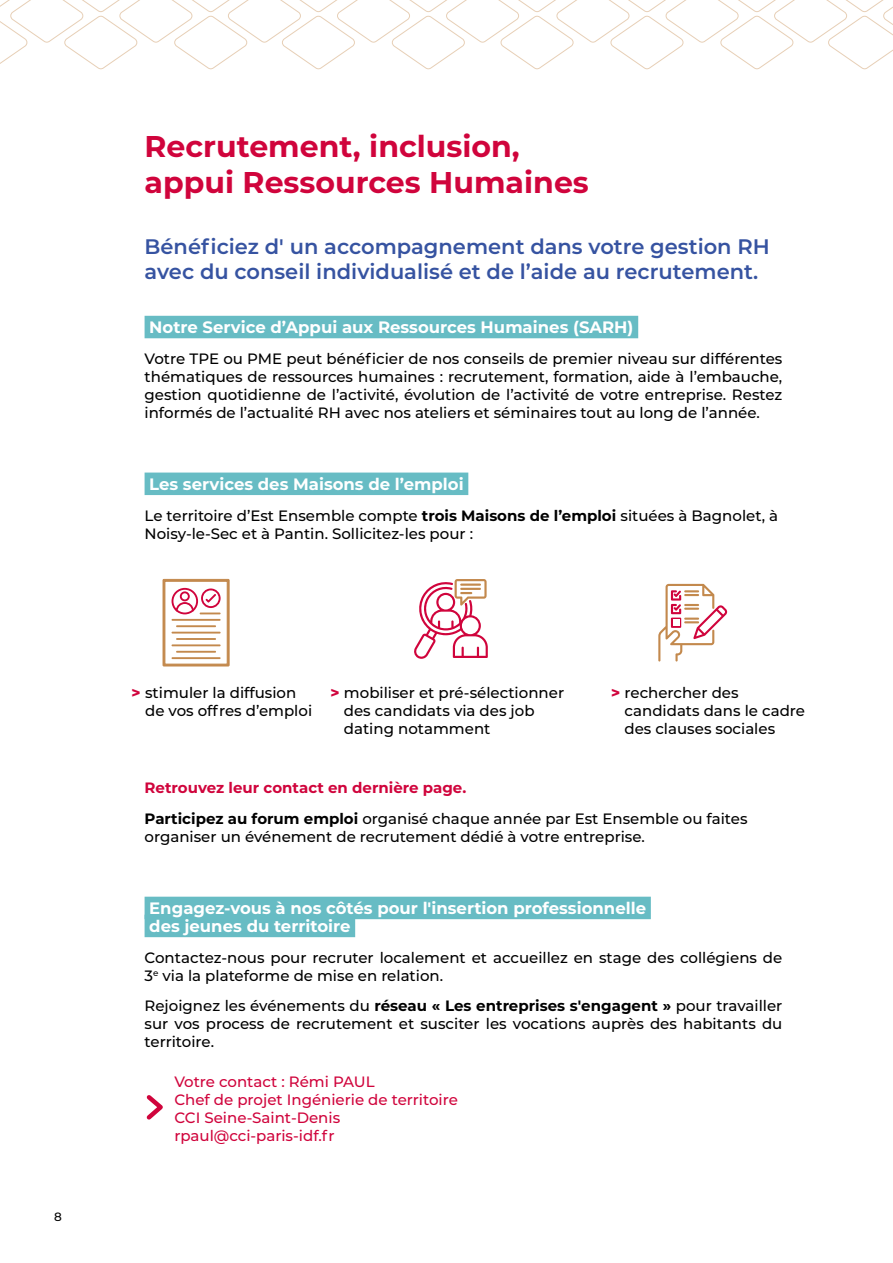
<style>
.page{position:relative;width:893px;height:1263px;background:#fff}
.page>*{position:absolute;margin:0;border:0;box-sizing:border-box;transform-origin:0 0}
.t1{font:700 30px/36px "Montserrat";color:#d0043c}
.t2{font:600 21px/25.2px "Montserrat";color:#3653a1}
.t3{font:700 16.5px/18px "Montserrat";color:#fff}
.t4{font:500 15px/18px "Montserrat";color:#000}
.t5{font:500 15px/18px "Montserrat";color:#d0043c}
.t6{font:500 12px "Montserrat";color:#000}
.s1{font-weight:700}
.s2{font-weight:800;color:#d0043c}
.s3{font-weight:700;color:#d0043c}
</style>
<div class="page">
<svg style="left:0;top:0;width:893px;height:70px"></svg>
<div style="left:145px;top:316px;width:493px;height:22px;background:#67bcc4"></div>
<div style="left:145px;top:473px;width:323px;height:22px;background:#67bcc4"></div>
<div style="left:145px;top:897px;width:506px;height:22px;background:#67bcc4"></div>
<div style="left:145px;top:915px;width:210px;height:22px;background:#67bcc4"></div>
<svg style="left:414px;top:579px;width:74px;height:80px"></svg>
<svg style="left:658px;top:584px;width:69px;height:77px"></svg>
<svg style="left:162px;top:579px;width:68px;height:88px"></svg>
<svg style="left:146px;top:1095px;width:17px;height:25px"></svg>
<p class="t6" style="left:54px;top:1208px;width:9px">8</p>
<h1 class="t1" style="left:145px;top:126px;width:446px">Recrutement, inclusion, appui Ressources Humaines</h1>
<h2 class="t2" style="left:145px;top:233px;width:627px">Bénéficiez d' un accompagnement dans votre gestion RH avec du conseil individualisé et de l’aide au recrutement.</h2>
<p class="t3" style="left:149px;top:317px;width:486px">Notre Service d’Appui aux Ressources Humaines (SARH)</p>
<p class="t4" style="left:145px;top:349px;width:639px;text-align:justify">Votre TPE ou PME peut bénéficier de nos conseils de premier niveau sur différentes thématiques de ressources humaines : recrutement, formation, aide à l’embauche, gestion quotidienne de l’activité, évolution de l’activité de votre entreprise. Restez informés de l’actualité RH avec nos ateliers et séminaires tout au long de l’année.</p>
<p class="t3" style="left:149px;top:474px;width:316px">Les services des Maisons de l’emploi</p>
<p class="t4" style="left:145px;top:506px;width:635px">Le territoire d’Est Ensemble compte <span class="s1">trois Maisons de l’emploi</span> situées à Bagnolet, à<br>Noisy-le-Sec et à Pantin. Sollicitez-les pour :</p>
<p class="t4" style="left:145px;top:683px;width:169px;text-indent:-14px"><span class="s2">&gt;</span> stimuler la diffusion de vos offres d’emploi</p>
<p class="t4" style="left:344px;top:683px;width:222px;text-indent:-13px"><span class="s2">&gt;</span> mobiliser et pré-sélectionner des candidats via des job dating notamment</p>
<p class="t4" style="left:625px;top:683px;width:182px;text-indent:-14px"><span class="s2">&gt;</span> rechercher des candidats dans le cadre des clauses sociales</p>
<p class="t4" style="left:145px;top:772px;width:604px;line-height:30.8px"><span class="s3">Retrouvez leur contact en dernière page.<br></span><span class="s1">Participez au forum emploi</span> organisé chaque année par Est Ensemble ou faites</p>
<p class="t4" style="left:145px;top:827px;width:502px">organiser un événement de recrutement dédié à votre entreprise.</p>
<p class="t3" style="left:149px;top:898px;width:498px">Engagez-vous à nos côtés pour l'insertion professionnelle des jeunes du territoire</p>
<p class="t4" style="left:145px;top:948px;width:639px">Contactez-nous pour recruter localement et accueillez en stage des collégiens de<br>3<sup>e</sup> via la plateforme de mise en relation.</p>
<p class="t4" style="left:145px;top:996px;width:639px;text-align:justify">Rejoignez les événements du <span class="s1">réseau « Les entreprises s'engagent »</span> pour travailler sur vos process de recrutement et susciter les vocations auprès des habitants du territoire.</p>
<p class="t5" style="left:174px;top:1072px;width:285px">Votre contact : Rémi PAUL<br>Chef de projet Ingénierie de territoire<br>CCI Seine-Saint-Denis rpaul@cci-paris-idf.fr</p>
</div>
